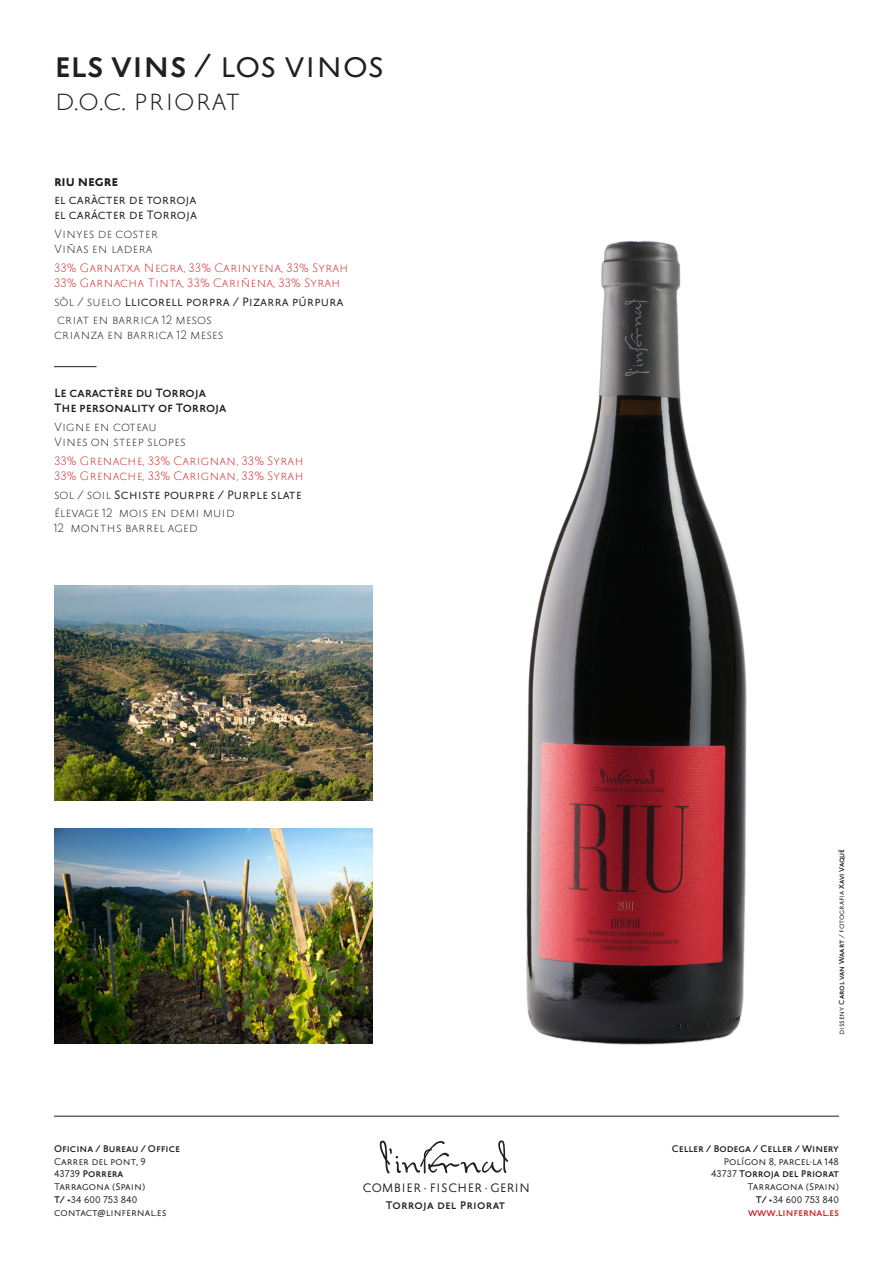
<style>
.page{position:relative;width:893px;height:1263px;background:#fff}
.page>*{position:absolute;margin:0;border:0;box-sizing:border-box;transform-origin:0 0}
.t1{font:30.75px "Trajana Sans";color:#231f20}
.t2{font:300 25.5px "Trajana Sans";color:#231f20}
.t3{font:700 12.15px "Trajana Sans";color:#231f20}
.t4{font:11.4px "Trajana Sans";color:#231f20}
.t5{font:300 11.25px "Trajana Sans";color:#231f20}
.t6{font:300 11.25px "Trajana Sans";color:#d1232a}
.t7{font:11.25px "Trajana Sans";color:#231f20}
.t8{font:600 11.25px "Trajana Sans";color:#231f20}
.t9{font:600 10.35px "Trajana Sans";letter-spacing:.03em;color:#231f20}
.t10{font:9px "Trajana Sans";color:#231f20}
.t11{font:600 9px "Trajana Sans";color:#231f20}
.t12{font:600 9px "Trajana Sans";color:#d1232a}
.t13{font:600 6.75px "Trajana Sans";color:#231f20}
.s1{font-weight:600}
.s2{font-weight:300}
.s3{font-weight:400}
</style>
<div class="page">
<img style="left:526px;top:241px;width:221px;height:804px">
<hr style="left:54px;top:1116px;width:785px;height:1px;background:#231f20">
<svg style="left:379px;top:1140px;width:130px;height:34px"></svg>
<hr style="left:54px;top:366px;width:43px;height:1px;background:#231f20">
<img style="left:54px;top:585px;width:319px;height:215px">
<img style="left:54px;top:829px;width:319px;height:215px">
<p class="t1" style="left:54px;top:46px;width:331px"><span class="s1">els vins</span> / los vinos</p>
<p class="t2" style="left:54px;top:85px;width:188px">d.o.c. priorat</p>
<p class="t3" style="left:54px;top:172px;width:66px">RIU NEGRE</p>
<p class="t7" style="left:54px;top:193px;width:144px">el caràcter de torroja</p>
<p class="t7" style="left:54px;top:208px;width:145px">el carácter de Torroja</p>
<p class="t5" style="left:54px;top:227px;width:106px">Vinyes de coster</p>
<p class="t5" style="left:54px;top:242px;width:100px">Viñas en ladera</p>
<p class="t6" style="left:54px;top:261px;width:296px">33% Garnatxa Negra, 33% Carinyena, 33% Syrah</p>
<p class="t6" style="left:54px;top:276px;width:288px">33% Garnacha Tinta, 33% Cariñena, 33% Syrah</p>
<p class="t7" style="left:54px;top:294px;width:291px"><span class="s2">sòl / suelo</span> Llicorell porpra / Pizarra púrpura</p>
<p class="t5" style="left:57px;top:313px;width:156px">criat en barrica 12 mesos</p>
<p class="t5" style="left:54px;top:328px;width:171px">crianza en barrica 12 meses</p>
<p class="t8" style="left:54px;top:386px;width:154px">Le caractère du Torroja</p>
<p class="t8" style="left:54px;top:401px;width:174px">The personality of Torroja</p>
<p class="t5" style="left:54px;top:420px;width:104px">Vigne en coteau</p>
<p class="t5" style="left:54px;top:435px;width:133px">Vines on steep slopes</p>
<p class="t6" style="left:54px;top:454px;width:251px">33% Grenache, 33% Carignan, 33% Syrah</p>
<p class="t6" style="left:54px;top:469px;width:251px">33% Grenache, 33% Carignan, 33% Syrah</p>
<p class="t7" style="left:54px;top:487px;width:249px"><span class="s2">sol / soil</span> Schiste pourpre / Purple slate</p>
<p class="t5" style="left:54px;top:506px;width:182px">élevage 12 mois en demi muid</p>
<p class="t5" style="left:54px;top:521px;width:145px">12 months barrel aged</p>
<p class="t11" style="left:54px;top:1142px;width:127px">Oficina / Bureau / Office</p>
<p class="t10" style="left:54px;top:1155px;width:93px">Carrer del pont, 9</p>
<p class="t11" style="left:54px;top:1168px;width:71px"><span class="s3">43739</span> Porrera</p>
<p class="t10" style="left:54px;top:1181px;width:93px">Tarragona (Spain)</p>
<p class="t10" style="left:54px;top:1193px;width:85px"><span class="s1">T/</span> +34 600 753 840</p>
<p class="t10" style="left:54px;top:1206px;width:114px">contact@linfernal.es</p>
<p class="t4" style="left:363px;top:1181px;width:169px">COMBIER · FISCHER · GERIN</p>
<p class="t9" style="left:386px;top:1198px;width:121px">Torroja del Priorat</p>
<p class="t13" style="left:837px;top:1035px;width:187px;rotate:-90deg"><span class="s3">disseny</span> Carol van Waart <span class="s3">/ fotografia</span> Xavi Vaqué</p>
<p class="t11" style="left:672px;top:1142px;width:169px">Celler / Bodega / Celler / Winery</p>
<p class="t10" style="left:724px;top:1155px;width:117px">Polígon 8, parcel·la 148</p>
<p class="t11" style="left:711px;top:1168px;width:129px"><span class="s3">43737</span> Torroja del Priorat</p>
<p class="t10" style="left:748px;top:1181px;width:93px">Tarragona (Spain)</p>
<p class="t10" style="left:756px;top:1193px;width:85px"><span class="s1">T/</span> +34 600 753 840</p>
<p class="t12" style="left:748px;top:1206px;width:92px">www.linfernal.es</p>
</div>
